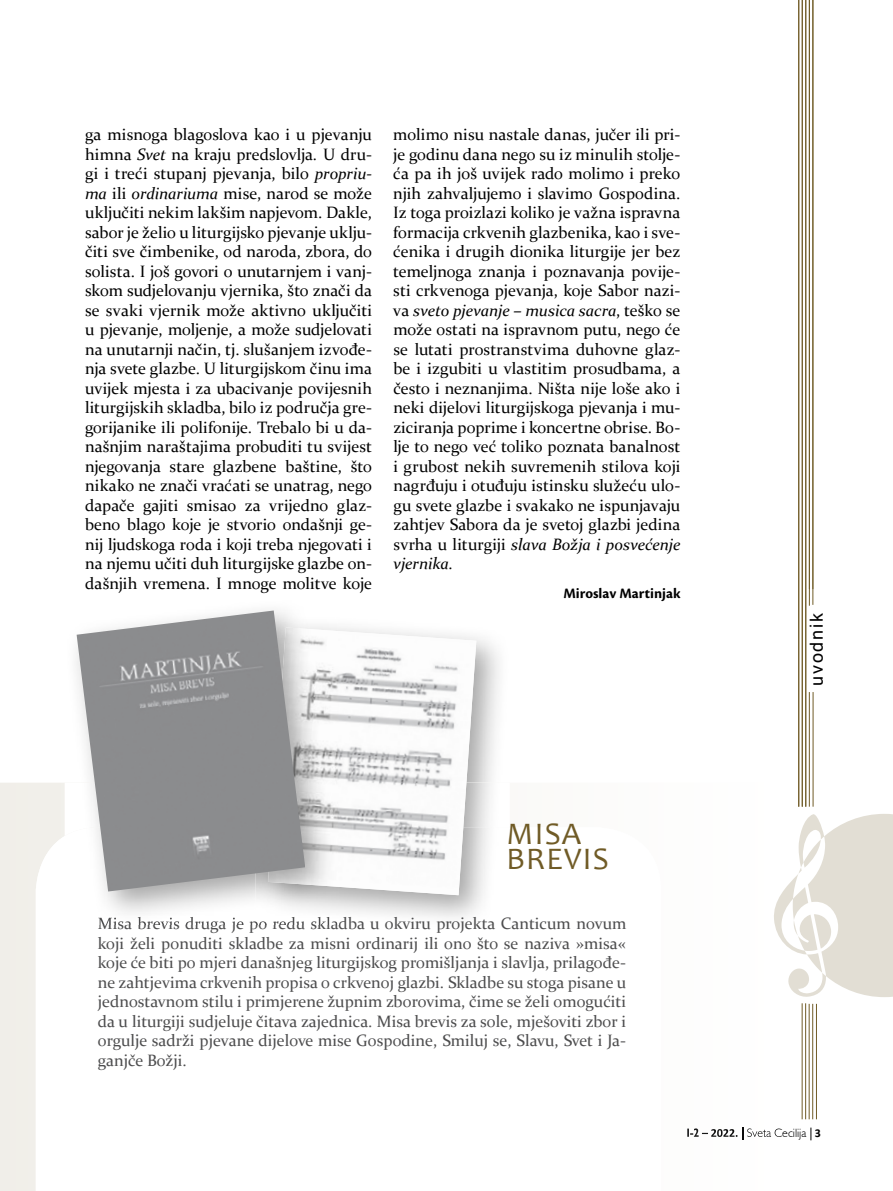
<style>
.page{position:relative;width:893px;height:1191px;background:#fff}
.page>*{position:absolute;margin:0;border:0;box-sizing:border-box;transform-origin:0 0}
.t1{font:31.5px/25.2px "Candara";letter-spacing:.04em;color:#705b26}
.t2{font:18px "Microsoft Sans Serif";letter-spacing:.1em;color:#000}
.t3{font:16.5px/19.5px "Constantia";letter-spacing:-.005em;color:#000;text-align:justify}
.t4{font:16.5px/19.5px "Constantia";color:#4d4d4e;text-align:justify}
.t5{font:700 15px "Cronos Pro";color:#000}
.s1{font-style:italic}
</style>
<div class="page">
<svg style="left:810px;top:1127px;width:1px;height:13px"></svg>
<img style="left:747px;top:1128px;width:29px;height:9px">
<svg style="left:742px;top:1127px;width:1px;height:12px"></svg>
<svg style="left:687px;top:1128px;width:12px;height:8px"></svg>
<img style="left:702px;top:1129px;width:35px;height:7px">
<div style="left:0;top:783px;width:65px;height:408px;background:#f1efe9"></div>
<svg style="left:36px;top:827px;width:217px;height:364px"></svg>
<img style="left:255px;top:827px;width:234px;height:98px">
<img style="left:338px;top:631px;width:138px;height:264px">
<img style="left:65px;top:827px;width:190px;height:97px">
<img style="left:305px;top:627px;width:33px;height:259px">
<img style="left:98px;top:917px;width:157px;height:7px">
<img style="left:255px;top:917px;width:83px;height:7px">
<img style="left:77px;top:610px;width:228px;height:281px">
<hr style="left:805px;top:1003px;width:1px;height:116px;background:#705b26">
<hr style="left:813px;top:0;width:1px;height:605px;background:#705b26">
<hr style="left:802px;top:1003px;width:1px;height:116px;background:#705b26">
<hr style="left:809px;top:0;width:1px;height:605px;background:#705b26">
<hr style="left:809px;top:1003px;width:1px;height:116px;background:#705b26">
<hr style="left:809px;top:692px;width:1px;height:114px;background:#705b26">
<hr style="left:812px;top:1003px;width:1px;height:116px;background:#705b26">
<hr style="left:813px;top:692px;width:1px;height:114px;background:#705b26">
<hr style="left:816px;top:1003px;width:1px;height:116px;background:#705b26">
<svg style="left:774px;top:814px;width:119px;height:183px"></svg>
<hr style="left:802px;top:0;width:1px;height:806px;background:#705b26">
<hr style="left:798px;top:0;width:1px;height:806px;background:#705b26">
<hr style="left:805px;top:0;width:1px;height:806px;background:#705b26">
<p class="t3" style="left:85px;top:124px;width:289px">ga misnoga blagoslova kao i u pjevanju himna <span class="s1">Svet</span> na kraju predslovlja<span class="s1">.</span> U dru&shy;gi i treći stupanj pjevanja, bilo <span class="s1">propriu&shy;ma</span> ili <span class="s1">ordinariuma</span> mise, narod se može uključiti nekim lakšim napjevom. Dakle, sabor je želio u liturgijsko pjevanje uklju&shy;čiti sve čimbenike, od naroda, zbora, do solista. I još govori o unutarnjem i vanj&shy;skom sudjelovanju vjernika, što znači da se svaki vjernik može aktivno uključiti u pjevanje, moljenje, a može sudjelovati na unutarnji način, tj. slušanjem izvođe&shy;nja svete glazbe. U liturgijskom činu ima uvijek mjesta i za ubacivanje povijesnih liturgijskih skladba, bilo iz područja gre&shy;gorijanike ili polifonije. Trebalo bi u da&shy;našnjim naraštajima probuditi tu svijest njegovanja stare glazbene baštine, što nikako ne znači vraćati se unatrag, nego dapače gajiti smisao za vrijedno glaz&shy;beno blago koje je stvorio ondašnji ge&shy;nij ljudskoga roda i koji treba njegovati i na njemu učiti duh liturgijske glazbe on&shy;dašnjih vremena. I mnoge molitve koje</p>
<p class="t3" style="left:393px;top:124px;width:289px">molimo nisu nastale danas, jučer ili pri&shy;je godinu dana nego su iz minulih stolje&shy;ća pa ih još uvijek rado molimo i preko njih zahvaljujemo i slavimo Gospodina.<br>Iz toga proizlazi koliko je važna ispravna formacija crkvenih glazbenika, kao i sve&shy;ćenika i drugih dionika liturgije jer bez temeljnoga znanja i poznavanja povije&shy;sti crkvenoga pjevanja, koje Sabor nazi&shy;va <span class="s1">sveto pjevanje – musica sacra</span>, teško se može ostati na ispravnom putu, nego će se lutati prostranstvima duhovne glaz&shy;be i izgubiti u vlastitim prosudbama, a često i neznanjima. Ništa nije loše ako i neki dijelovi liturgijskoga pjevanja i mu&shy;ziciranja poprime i koncertne obrise. Bo&shy;lje to nego već toliko poznata banalnost i grubost nekih suvremenih stilova koji nagrđuju i otuđuju istinsku služeću ulo&shy;gu svete glazbe i svakako ne ispunjavaju zahtjev Sabora da je svetoj glazbi jedina svrha u liturgiji <span class="s1">slava Božja i posvećenje vjernika.</span></p>
<p class="t5" style="left:563px;top:584px;width:118px">Miroslav Martinjak</p>
<h1 class="t1" style="left:507px;top:820px;width:104px">MISA<br>BREVIS</h1>
<p class="t4" style="left:98px;top:913px;width:530px">Misa brevis druga je po redu skladba u okviru projekta Canticum novum koji želi ponuditi skladbe za misni ordinarij ili ono što se naziva »misa« koje će biti po mjeri današnjeg liturgijskog promišljanja i slavlja, prilagođe&shy;ne zahtjevima crkvenih propisa o crkvenoj glazbi. Skladbe su stoga pisane u jednostavnom stilu i primjerene župnim zborovima, čime se želi omogućiti da u liturgiji sudjeluje čitava zajednica. Misa brevis za sole, mješoviti zbor i orgulje sadrži pjevane dijelove mise Gospodine, Smiluj se, Slavu, Svet i Ja&shy;ganjče Božji.</p>
<p class="t2" style="left:805px;top:686px;width:74px;rotate:-90deg">uvodnik</p>
</div>
